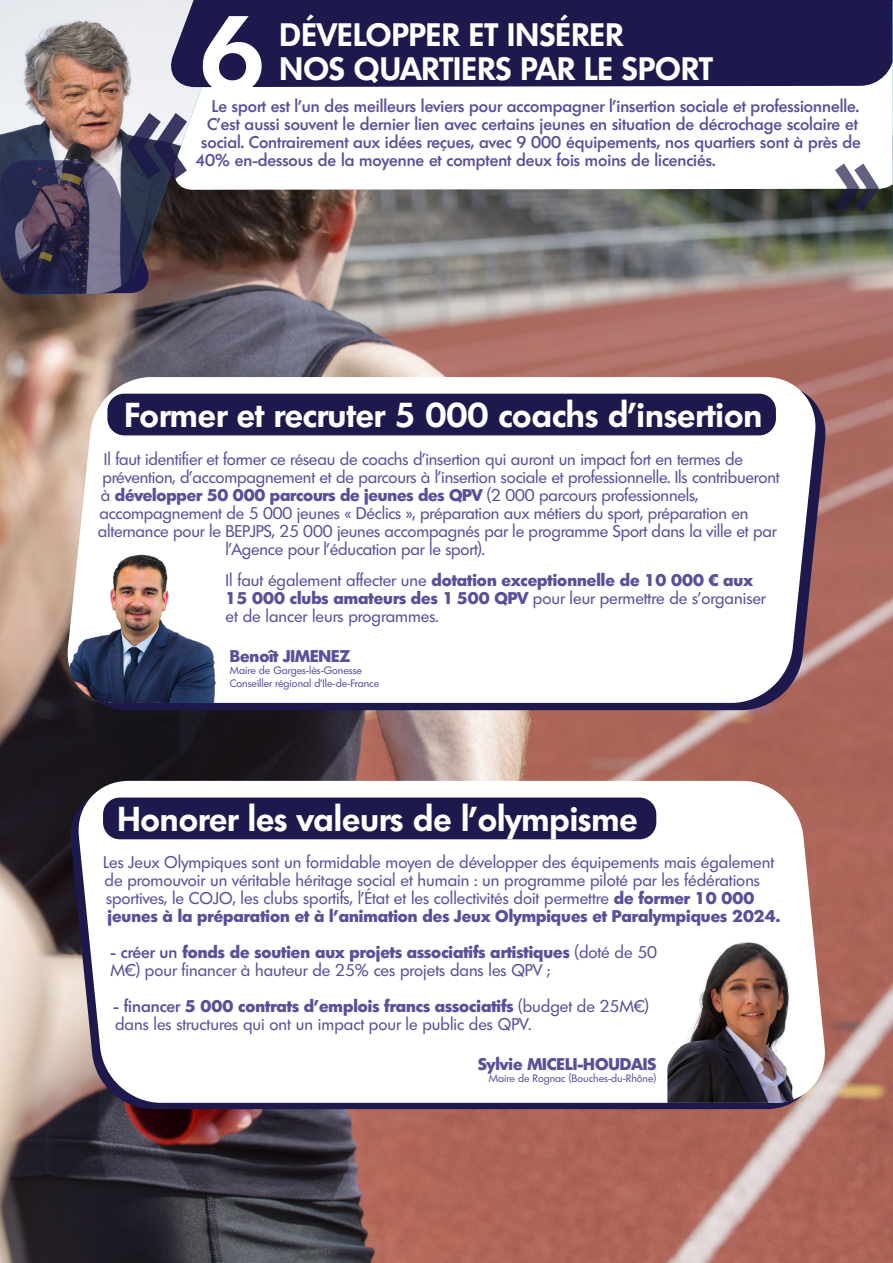
<style>
.page{position:relative;width:893px;height:1263px;background:#fff}
.page>*{position:absolute;margin:0;border:0;box-sizing:border-box;transform-origin:0 0}
.t1{font:600 105px "Limerick";color:#fff}
.t2{font:600 33.6px "Limerick";color:#fff}
.t3{font:600 31.5px "Limerick";letter-spacing:.01em;color:#fff}
.t4{font:16.5px/18px "Limerick";color:#5b4f99}
.t5{font:500 16.5px "Limerick";color:#5b4f99}
.t6{font:800 16.5px "Limerick";color:#5b4f99}
.t7{font:10.5px "Limerick";color:#5b4f99}
.s1{font-weight:400}
.s2{font-weight:800}
.s3{font-weight:500}
</style>
<div class="page">
<img style="left:0;top:190px;width:893px;height:1073px">
<svg style="left:228px;top:163px;width:664px;height:27px"></svg>
<img style="left:0;top:0;width:227px;height:295px">
<div style="left:167px;top:0;width:725px;height:87px;background:#1e194c"></div>
<svg style="left:73px;top:384px;width:757px;height:326px;background:#573b55"></svg>
<svg style="left:63px;top:377px;width:757px;height:326px"></svg>
<div style="left:107px;top:394px;width:669px;height:41px;background:#1e194c;border-radius:17px"></div>
<img style="left:65px;top:554px;width:161px;height:149px">
<svg style="left:66px;top:787px;width:756px;height:322px;background:#453c58"></svg>
<svg style="left:74px;top:781px;width:756px;height:322px"></svg>
<div style="left:103px;top:797px;width:553px;height:42px;background:#1e194c;border-radius:17px"></div>
<img style="left:667px;top:942px;width:142px;height:161px">
<svg style="left:0;top:113px;width:187px;height:182px;background:#554e61"></svg>
<svg style="left:835px;top:164px;width:44px;height:48px"></svg>
<svg style="left:892px;top:267px;width:1px;height:28px"></svg>
<img style="left:892px;top:0;width:1px;height:267px">
<p class="t3" style="left:280px;top:14px;width:345px">DÉVELOPPER ET INSÉRER</p>
<p class="t3" style="left:280px;top:48px;width:435px">NOS QUARTIERS PAR LE SPORT</p>
<p class="t1" style="left:199px;top:-14px;width:67px">6</p>
<p class="t5" style="left:212px;top:95px;width:649px">Le sport est l’un des meilleurs leviers pour accompagner l’insertion sociale et professionnelle.</p>
<p class="t5" style="left:207px;top:113px;width:652px">C’est aussi souvent le dernier lien avec certains jeunes en situation de décrochage scolaire et</p>
<p class="t5" style="left:201px;top:131px;width:661px">social. Contrairement aux idées reçues, avec 9 000 équipements, nos quartiers sont à près de</p>
<p class="t5" style="left:195px;top:149px;width:522px">40% en-dessous de la moyenne et comptent deux fois moins de licenciés.</p>
<p class="t2" style="left:125px;top:394px;width:639px">Former et recruter 5 000 coachs d’insertion</p>
<p class="t4" style="left:104px;top:450px;width:640px">Il faut identifier et former ce réseau de coachs d’insertion qui auront un impact fort en termes de</p>
<p class="t4" style="left:102px;top:468px;width:679px">prévention, d’accompagnement et de parcours à l’insertion sociale et professionnelle. Ils contribueront</p>
<p class="t6" style="left:101px;top:484px;width:599px"><span class="s1">à</span> développer 50 000 parcours de jeunes des QPV <span class="s1">(2 000 parcours professionnels,</span></p>
<p class="t4" style="left:99px;top:504px;width:650px">accompagnement de 5 000 jeunes « Déclics », préparation aux métiers du sport, préparation en</p>
<p class="t4" style="left:98px;top:522px;width:680px">alternance pour le BEPJPS, 25 000 jeunes accompagnés par le programme Sport dans la ville et par</p>
<p class="t4" style="left:226px;top:540px;width:261px">l’Agence pour l’éducation par le sport).</p>
<p class="t6" style="left:226px;top:570px;width:529px"><span class="s1">Il faut également affecter une</span> dotation exceptionnelle de 10 000 € aux</p>
<p class="t4" style="left:226px;top:589px;width:542px"><span class="s2">15 000 clubs amateurs des 1 500 QPV</span> pour leur permettre de s’organiser et de lancer leurs programmes.</p>
<p class="t6" style="left:230px;top:645px;width:122px">Benoît JIMENEZ</p>
<p class="t7" style="left:230px;top:664px;width:134px">Maire de Garges-lès-Gonesse</p>
<p class="t7" style="left:230px;top:677px;width:151px">Conseiller régional d’Ile-de-France</p>
<p class="t2" style="left:117px;top:797px;width:522px">Honorer les valeurs de l’olympisme</p>
<p class="t4" style="left:103px;top:853px;width:679px">Les Jeux Olympiques sont un formidable moyen de développer des équipements mais également de promouvoir un véritable héritage social et humain : un programme piloté par les fédérations sportives, le COJO, les clubs sportifs, l’État et les collectivités doit permettre <span class="s2">de former 10 000 jeunes à la préparation et à l’animation des Jeux Olympiques et Paralympiques 2024.</span></p>
<p class="t4" style="left:111px;top:943px;width:548px"><span class="s3">- créer un</span> <span class="s2">fonds de soutien aux projets associatifs artistiques</span> (doté de 50<br>M€) pour financer à hauteur de 25% ces projets dans les QPV ;</p>
<p class="t4" style="left:114px;top:997px;width:537px"><span class="s3">- financer</span> <span class="s2">5 000 contrats d’emplois francs associatifs</span> (budget de 25M€) dans les structures qui ont un impact pour le public des QPV.</p>
<p class="t6" style="left:478px;top:1053px;width:180px">Sylvie MICELI-HOUDAIS</p>
<p class="t7" style="left:489px;top:1072px;width:169px">Maire de Rognac (Bouches-du-Rhône)</p>
</div>
